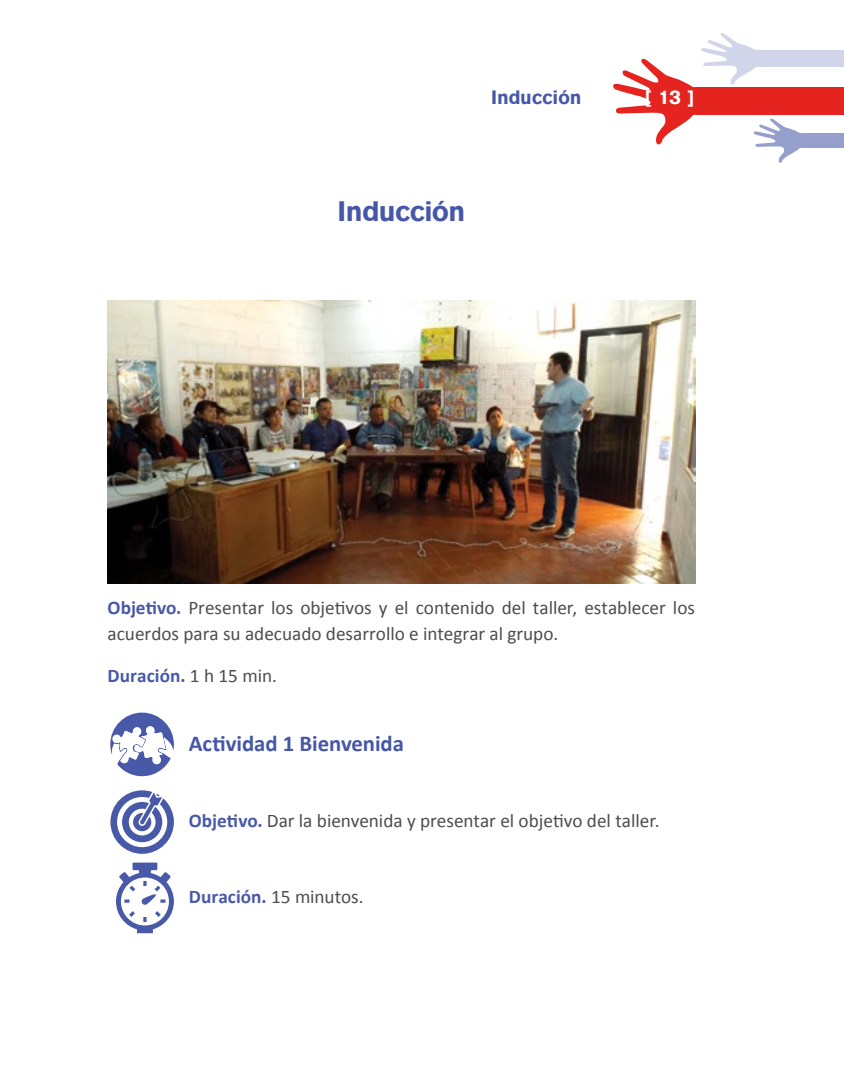
<style>
.page{position:relative;width:844px;height:1092px;background:#fff}
.page>*{position:absolute;margin:0;border:0;box-sizing:border-box;transform-origin:0 0}
.t1{font:28px "Gothic 725 BT Black A";color:#4657a7}
.t2{font:700 22.75px "Calibri";letter-spacing:-.005em;color:#4657a7}
.t3{font:19.25px/26.2px "Calibri";color:#4d4d4f}
.t4{font:700 19.25px "Calibri";letter-spacing:.005em;color:#4859a8}
.t5{font:19.25px "Gothic 725 BT Black A";letter-spacing:.015em;color:#4657a7}
.t6{font:19.25px "Gothic 725 BT Black A";color:#fff}
.s1{font-weight:700;color:#4859a8}
.s2{font-weight:400;color:#4d4d4f}
</style>
<div class="page">
<div style="left:695px;top:88px;width:148px;height:27px;background:#e5241f"></div>
<div style="left:757px;top:50px;width:86px;height:17px;background:#d1d5e9"></div>
<svg style="left:613px;top:33px;width:192px;height:130px"></svg>
<div style="left:801px;top:133px;width:42px;height:15px;background:#959fcc"></div>
<svg style="left:110px;top:712px;width:64px;height:64px"></svg>
<svg style="left:110px;top:790px;width:64px;height:63px"></svg>
<img style="left:108px;top:301px;width:586px;height:282px">
<svg style="left:116px;top:862px;width:58px;height:71px"></svg>
<p class="t5" style="left:491px;top:86px;width:92px">Inducción</p>
<p class="t6" style="left:644px;top:86px;width:52px">[ 13 ]</p>
<h1 class="t1" style="left:337px;top:194px;width:129px">Inducción</h1>
<p class="t3" style="left:108px;top:594px;width:588px"><span class="s1">Objetivo.</span> Presentar los objetivos y el contenido del taller, establecer los acuerdos para su adecuado desarrollo e integrar al grupo.</p>
<p class="t4" style="left:108px;top:662px;width:171px">Duración. <span class="s2">1 h 15 min.</span></p>
<p class="t2" style="left:189px;top:728px;width:217px">Actividad 1 Bienvenida</p>
<p class="t3" style="left:189px;top:807px;width:472px"><span class="s1">Objetivo.</span> Dar la bienvenida y presentar el objetivo del taller.</p>
<p class="t3" style="left:189px;top:883px;width:176px"><span class="s1">Duración.</span> 15 minutos.</p>
</div>
